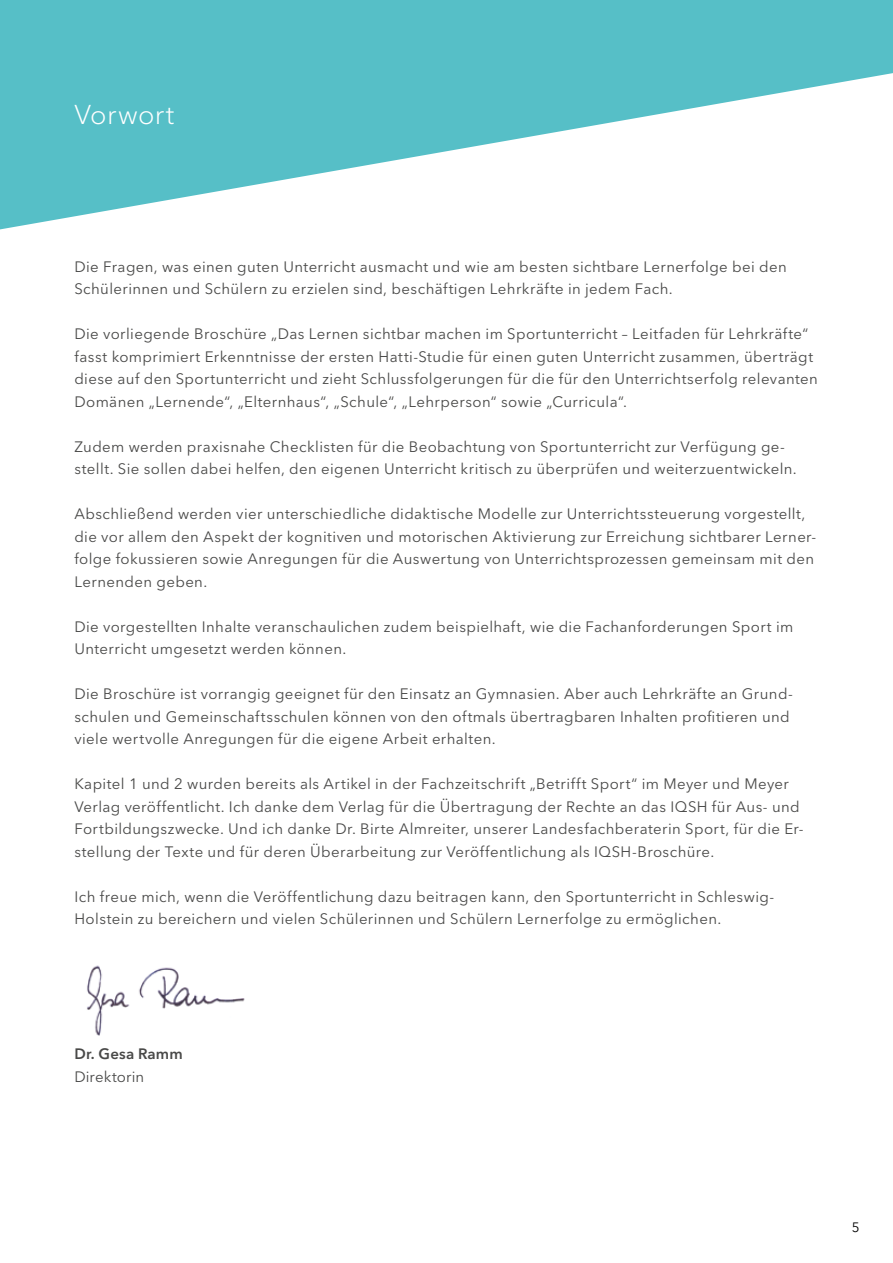
<style>
.page{position:relative;width:893px;height:1263px;background:#fff}
.page>*{position:absolute;margin:0;border:0;box-sizing:border-box;transform-origin:0 0}
.Ü_1{font:300 27px "Avenir Next LT Pro";letter-spacing:.015em;color:#fff}
.Fließtext{font:15px/22.5px "Avenir Next LT Pro";letter-spacing:.025em;color:#494948}
.Fließtext-2{font:600 15px "Avenir Next LT Pro";letter-spacing:.01em;color:#494948}
.Fließtext-3{font:15px "Avenir Next LT Pro";letter-spacing:.005em;color:#494948}
.t1{font:13.5px "Avenir Next LT Pro";color:#000}
</style>
<div class="page">
<svg style="left:0;top:0;width:893px;height:229px;fill:#56bfc7"></svg>
<img style="left:87px;top:965px;width:158px;height:71px">
<p class="Ü_1" style="left:74px;top:98px;width:102px">Vorwort</p>
<p class="Fließtext" style="left:74px;top:255px;width:714px">Die Fragen, was einen guten Unterricht ausmacht und wie am besten sichtbare Lernerfolge bei den<br>Schülerinnen und Schülern zu erzielen sind, beschäftigen Lehrkräfte in jedem Fach.</p>
<p class="Fließtext" style="left:74px;top:323px;width:745px">Die vorliegende Broschüre „Das Lernen sichtbar machen im Sportunterricht – Leitfaden für Lehrkräfte“ fasst komprimiert Erkenntnisse der ersten Hatti-Studie für einen guten Unterricht zusammen, überträgt diese auf den Sportunterricht und zieht Schlussfolgerungen für die für den Unterrichtserfolg relevanten Domänen „Lernende“, „Elternhaus“, „Schule“, „Lehrperson“ sowie „Curricula“.</p>
<p class="Fließtext" style="left:74px;top:435px;width:724px">Zudem werden praxisnahe Checklisten für die Beobachtung von Sportunterricht zur Verfügung ge&shy;stellt. Sie sollen dabei helfen, den eigenen Unterricht kritisch zu überprüfen und weiterzuentwickeln.</p>
<p class="Fließtext" style="left:74px;top:503px;width:743px">Abschließend werden vier unterschiedliche didaktische Modelle zur Unterrichtssteuerung vorgestellt, die vor allem den Aspekt der kognitiven und motorischen Aktivierung zur Erreichung sichtbarer Lerner&shy;folge fokussieren sowie Anregungen für die Auswertung von Unterrichtsprozessen gemeinsam mit den Lernenden geben.</p>
<p class="Fließtext" style="left:74px;top:615px;width:720px">Die vorgestellten Inhalte veranschaulichen zudem beispielhaft, wie die Fachanforderungen Sport im<br>Unterricht umgesetzt werden können.</p>
<p class="Fließtext" style="left:74px;top:683px;width:720px">Die Broschüre ist vorrangig geeignet für den Einsatz an Gymnasien. Aber auch Lehrkräfte an Grund&shy;schulen und Gemeinschaftsschulen können von den oftmals übertragbaren Inhalten profitieren und viele wertvolle Anregungen für die eigene Arbeit erhalten.</p>
<p class="Fließtext" style="left:74px;top:773px;width:731px">Kapitel 1 und 2 wurden bereits als Artikel in der Fachzeitschrift „Betrifft Sport“ im Meyer und Meyer Verlag veröffentlicht. Ich danke dem Verlag für die Übertragung der Rechte an das IQSH für Aus- und Fortbildungszwecke. Und ich danke Dr. Birte Almreiter, unserer Landesfachberaterin Sport, für die Er&shy;stellung der Texte und für deren Überarbeitung zur Veröffentlichung als IQSH-Broschüre.</p>
<p class="Fließtext" style="left:74px;top:885px;width:701px">Ich freue mich, wenn die Veröffentlichung dazu beitragen kann, den Sportunterricht in Schleswig-<br>Holstein zu bereichern und vielen Schülerinnen und Schülern Lernerfolge zu ermöglichen.</p>
<p class="Fließtext-2" style="left:74px;top:1045px;width:110px">Dr. Gesa Ramm</p>
<p class="Fließtext-3" style="left:74px;top:1068px;width:71px">Direktorin</p>
<p class="t1" style="left:852px;top:1219px;width:9px">5</p>
</div>
